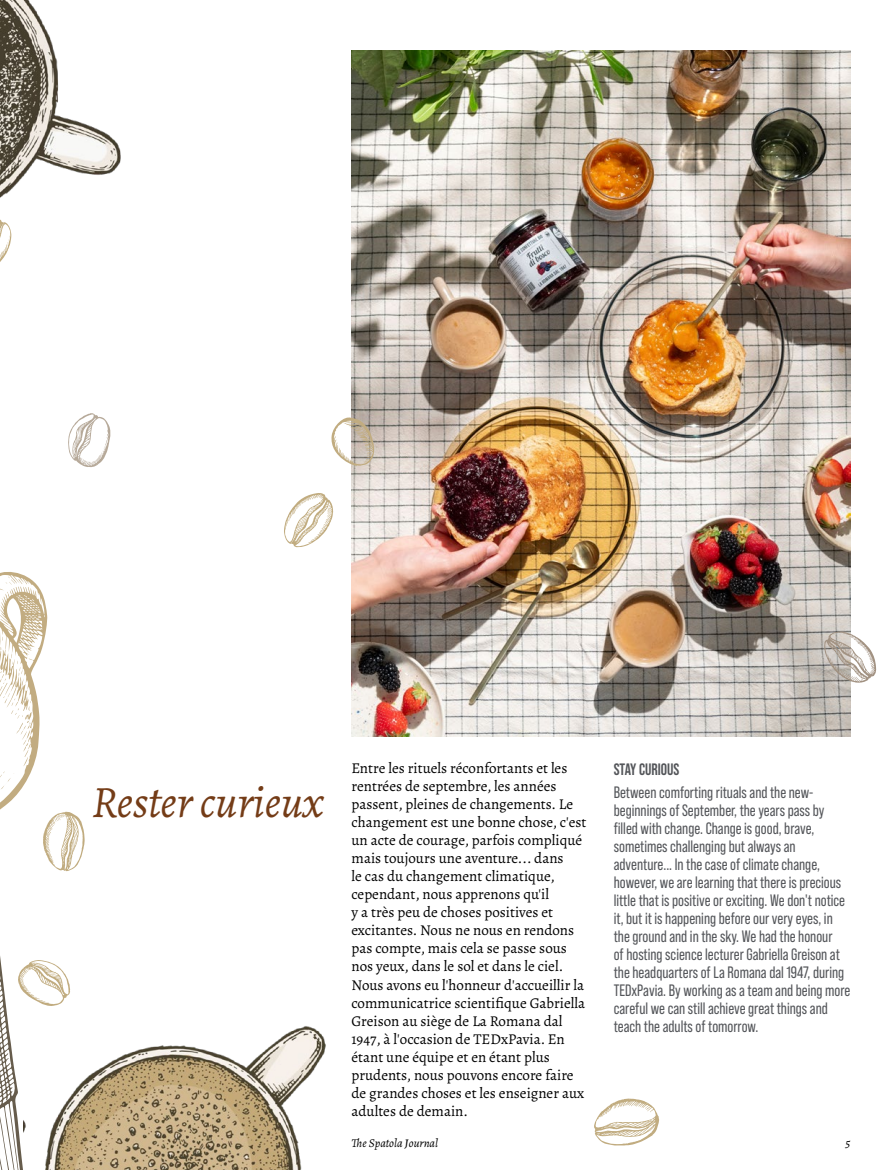
<style>
.page{position:relative;width:893px;height:1170px;background:#fff}
.page>*{position:absolute;margin:0;border:0;box-sizing:border-box;transform-origin:0 0}
.testo_corrente{font:italic 45px "Alegreya";color:#743c17}
.inglese{font:16.5px/18px "Bebas Neue Pro";color:#54565a;scale:.96 1}
.inglese-2{font:700 16.5px "Bebas Neue Pro";color:#54565a;scale:.96 1}
.testo_corrente-2{font:15px/18px "Alegreya";color:#000}
.t1{font:italic 12px "Alegreya";color:#000}
.s1{font-size:15px}
</style>
<div class="page">
<img style="left:352px;top:50px;width:498px;height:686px">
<img style="left:0;top:0;width:121px;height:198px">
<img style="left:85px;top:1026px;width:241px;height:143px">
<svg style="left:0;top:219px;width:11px;height:43px"></svg>
<svg style="left:594px;top:1098px;width:65px;height:47px"></svg>
<svg style="left:0;top:572px;width:85px;height:597px"></svg>
<svg style="left:284px;top:493px;width:49px;height:55px"></svg>
<svg style="left:68px;top:413px;width:43px;height:54px"></svg>
<svg style="left:331px;top:415px;width:44px;height:52px"></svg>
<svg style="left:823px;top:631px;width:53px;height:51px"></svg>
<p class="testo_corrente" style="left:92px;top:771px;width:233px">Rester curieux</p>
<p class="testo_corrente-2" style="left:351px;top:759px;width:236px">Entre les rituels réconfortants et les rentrées de septembre, les années passent, pleines de changements. Le changement est une bonne chose, c'est un acte de courage, parfois compliqué mais toujours une aventure... dans<br>le cas du changement climatique, cependant, nous apprenons qu'il<br>y a très peu de choses positives et excitantes. Nous ne nous en rendons pas compte, mais cela se passe sous nos yeux, dans le sol et dans le ciel.<br>Nous avons eu l'honneur d'accueillir la communicatrice scientifique Gabriella Greison au siège de La Romana dal 1947, à l'occasion de TEDxPavia. En étant une équipe et en étant plus prudents, nous pouvons encore faire de grandes choses et les enseigner aux adultes de demain.</p>
<p class="inglese-2" style="left:614px;top:760px;width:70px">STAY CURIOUS</p>
<p class="inglese" style="left:614px;top:782px;width:248px">Between comforting rituals and the new&shy;beginnings of September, the years pass by filled with change. Change is good, brave, sometimes challenging but always an adventure... In the case of climate change, however, we are learning that there is precious little that is positive or exciting. We don't notice it, but it is happening before our very eyes, in the ground and in the sky. We had the honour<br>of hosting science lecturer Gabriella Greison at the headquarters of La Romana dal 1947, during TEDxPavia. By working as a team and being more careful we can still achieve great things and teach the adults of tomorrow.</p>
<p class="t1" style="left:351px;top:1134px;width:88px">The Spatola <span class="s1">J</span>ournal</p>
<p class="t1" style="left:845px;top:1134px;width:6px">5</p>
</div>
